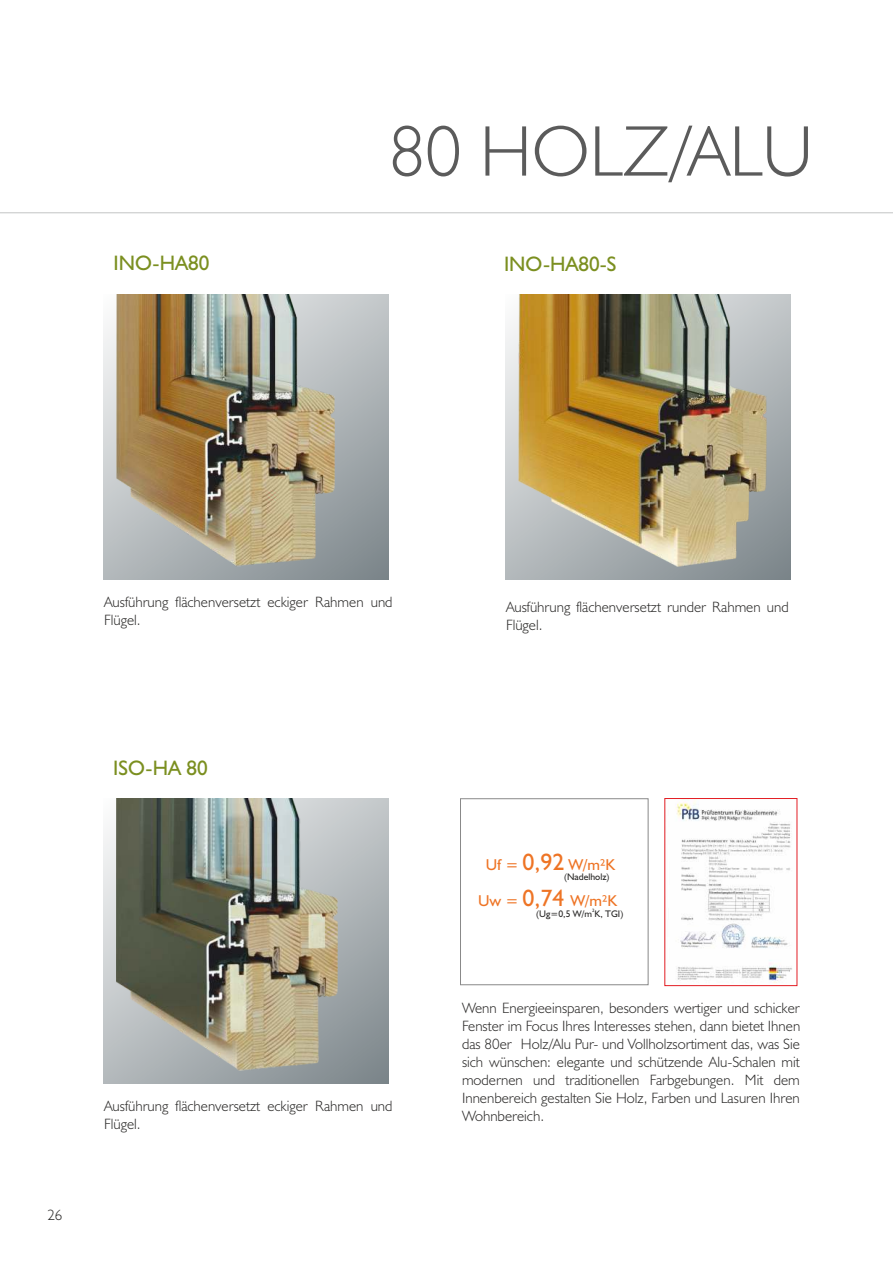
<style>
.page{position:relative;width:893px;height:1263px;background:#fff}
.page>*{position:absolute;margin:0;border:0;box-sizing:border-box;transform-origin:0 0}
.t1{font:300 72px "Humanist 521 BT";color:#5b5b5b}
.t2{font:21px "Humanist 521 BT";color:#7b8f20}
.t3{font:15.75px "Humanist 521 BT";color:#ee7425}
.t4{font:300 15px/17.9px "Humanist 521 BT";color:#2b2a29}
.t5{font:9.6px "Humanist 521 BT";color:#2b2a29}
.t6{font:4.8px "Humanist 521 BT";color:#2b2a29}
.s1{font-size:23.7px}
</style>
<div class="page">
<hr style="left:0;top:212px;width:893px;height:1px;background:#c6c8c7">
<div style="left:460px;top:798px;width:188px;height:187px;border:1px solid #898989"></div>
<img style="left:676px;top:800px;width:116px;height:183px">
<div style="left:665px;top:798px;width:132px;height:188px;border:1px solid #e31e24"></div>
<svg style="left:506px;top:295px;width:284px;height:284px;background:#adb3b6"></svg>
<img style="left:518px;top:295px;width:249px;height:272px">
<svg style="left:104px;top:295px;width:285px;height:284px;background:#aab1b4"></svg>
<img style="left:116px;top:295px;width:219px;height:272px">
<svg style="left:104px;top:799px;width:285px;height:285px;background:#aab0b3"></svg>
<img style="left:116px;top:799px;width:221px;height:272px">
<h2 class="t2" style="left:114px;top:254px;width:97px">INO-HA80</h2>
<h1 class="t1" style="left:389px;top:121px;width:426px">80 HOLZ/ALU</h1>
<h2 class="t2" style="left:504px;top:255px;width:114px">INO-HA80-S</h2>
<p class="t4" style="left:104px;top:594px;width:290px">Ausführung flächenversetzt eckiger Rahmen und<br>Flügel.</p>
<h2 class="t2" style="left:113px;top:759px;width:96px">ISO-HA 80</h2>
<p class="t4" style="left:47px;top:1207px;width:17px">26</p>
<p class="t4" style="left:104px;top:1098px;width:290px">Ausführung flächenversetzt eckiger Rahmen und<br>Flügel.</p>
<p class="t4" style="left:506px;top:600px;width:284px">Ausführung flächenversetzt runder Rahmen und<br>Flügel.</p>
<p class="t3" style="left:486px;top:858px;width:131px">Uf = <span class="s1">0,92</span> W/m²K</p>
<p class="t5" style="left:564px;top:873px;width:47px">(Nadelholz)</p>
<p class="t6" style="left:592px;top:909px;width:4px">2</p>
<p class="t5" style="left:536px;top:910px;width:89px">(Ug=0,5 W/m K, TGI)</p>
<p class="t3" style="left:478px;top:894px;width:141px">Uw = <span class="s1">0,74</span> W/m²K</p>
<p class="t4" style="left:462px;top:1000px;width:340px;text-align:justify">Wenn Energieeinsparen, besonders wertiger und schicker Fenster im Focus Ihres Interesses stehen, dann bietet Ihnen das 80er Holz/Alu Pur- und Vollholzsortiment das, was Sie sich wünschen: elegante und schützende Alu-Schalen mit modernen und traditionellen Farbgebungen. Mit dem Innenbereich gestalten Sie Holz, Farben und Lasuren Ihren Wohnbereich.</p>
</div>
